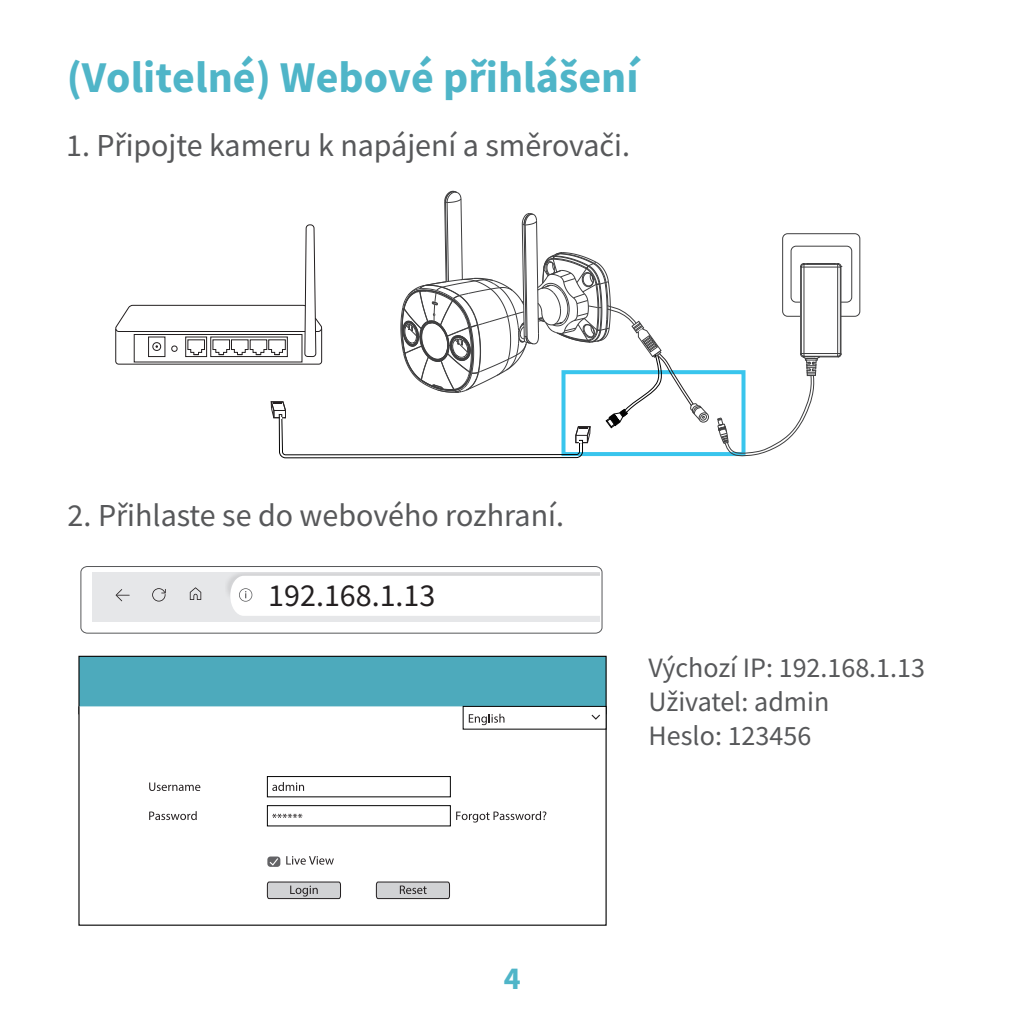
<style>
.page{position:relative;width:1021px;height:1021px;background:#fff}
.page>*{position:absolute;margin:0;border:0;box-sizing:border-box;transform-origin:0 0}
.t1{font:700 44px "Source Sans Pro";color:#4fb5c8}
.t2{font:32px "Source Sans Pro";color:#57585a}
.t3{font:32px "Source Sans Pro";color:#231f20}
.t4{font:700 32px "Source Sans Pro";color:#4fb5c8}
.t5{font:28px/33.6px "Source Sans Pro";color:#57585a}
</style>
<div class="page">
<div style="left:78px;top:655px;width:528px;height:59px;background:#4daabc;border:1px solid #030303"></div>
<div style="left:78px;top:705px;width:528px;height:220px;background:#fff"></div>
<div style="left:267px;top:776px;width:183px;height:21px;background:#fff;border:1px solid #030303"></div>
<div style="left:267px;top:805px;width:183px;height:21px;background:#fff;border:1px solid #030303"></div>
<div style="left:267px;top:881px;width:74px;height:17px;background:#d1d2d4;border:1px solid #231f20;border-radius:2px"></div>
<div style="left:376px;top:881px;width:74px;height:17px;background:#d1d2d4;border:1px solid #231f20;border-radius:2px"></div>
<svg style="left:290px;top:885px;width:28px;height:11px"></svg>
<svg style="left:149px;top:782px;width:51px;height:9px"></svg>
<svg style="left:149px;top:811px;width:48px;height:9px"></svg>
<svg style="left:400px;top:885px;width:26px;height:9px"></svg>
<svg style="left:267px;top:856px;width:13px;height:10px"></svg>
<svg style="left:286px;top:856px;width:48px;height:8px"></svg>
<svg style="left:268px;top:857px;width:11px;height:9px"></svg>
<svg style="left:272px;top:782px;width:32px;height:9px"></svg>
<div style="left:463px;top:706px;width:143px;height:23px;background:#fff;border:1px solid #030303"></div>
<svg style="left:469px;top:713px;width:35px;height:12px"></svg>
<svg style="left:591px;top:714px;width:9px;height:6px"></svg>
<svg style="left:456px;top:811px;width:90px;height:11px"></svg>
<div style="left:782px;top:233px;width:78px;height:84px;border:1px solid #3e3e3f;border-radius:5px"></div>
<div style="left:790px;top:246px;width:62px;height:56px;border:1px solid #3e3e3f;border-radius:5px"></div>
<svg style="left:800px;top:263px;width:42px;height:5px"></svg>
<div style="left:800px;top:297px;width:40px;height:20px;background:#fff"></div>
<svg style="left:716px;top:352px;width:126px;height:104px"></svg>
<hr style="left:840px;top:266px;width:1px;height:88px;background:#3e3e3f">
<hr style="left:839px;top:267px;width:2px;height:86px;background:#3e3e3f">
<hr style="left:837px;top:264px;width:1px;height:92px;background:#3e3e3f">
<hr style="left:803px;top:264px;width:1px;height:92px;background:#3e3e3f">
<hr style="left:800px;top:267px;width:2px;height:86px;background:#3e3e3f">
<hr style="left:800px;top:266px;width:1px;height:88px;background:#3e3e3f">
<svg style="left:272px;top:813px;width:30px;height:5px"></svg>
<svg style="left:93px;top:572px;width:510px;height:50px"></svg>
<div style="left:80px;top:566px;width:522px;height:67px;border:1px solid #57585a;border-radius:6px"></div>
<svg style="left:115px;top:190px;width:594px;height:269px"></svg>
<h1 class="t1" style="left:67px;top:59px;width:573px">(Volitelné) Webové přihlášení</h1>
<p class="t2" style="left:66px;top:132px;width:565px">1. Připojte kameru k napájení a směrovači.</p>
<p class="t2" style="left:68px;top:502px;width:498px">2. Přihlaste se do webového rozhraní.</p>
<p class="t3" style="left:268px;top:582px;width:169px">192.168.1.13</p>
<p class="t4" style="left:504px;top:965px;width:18px">4</p>
<p class="t5" style="left:648px;top:653px;width:278px">Výchozí IP: 192.168.1.13<br>Uživatel: admin<br>Heslo: 123456</p>
</div>
